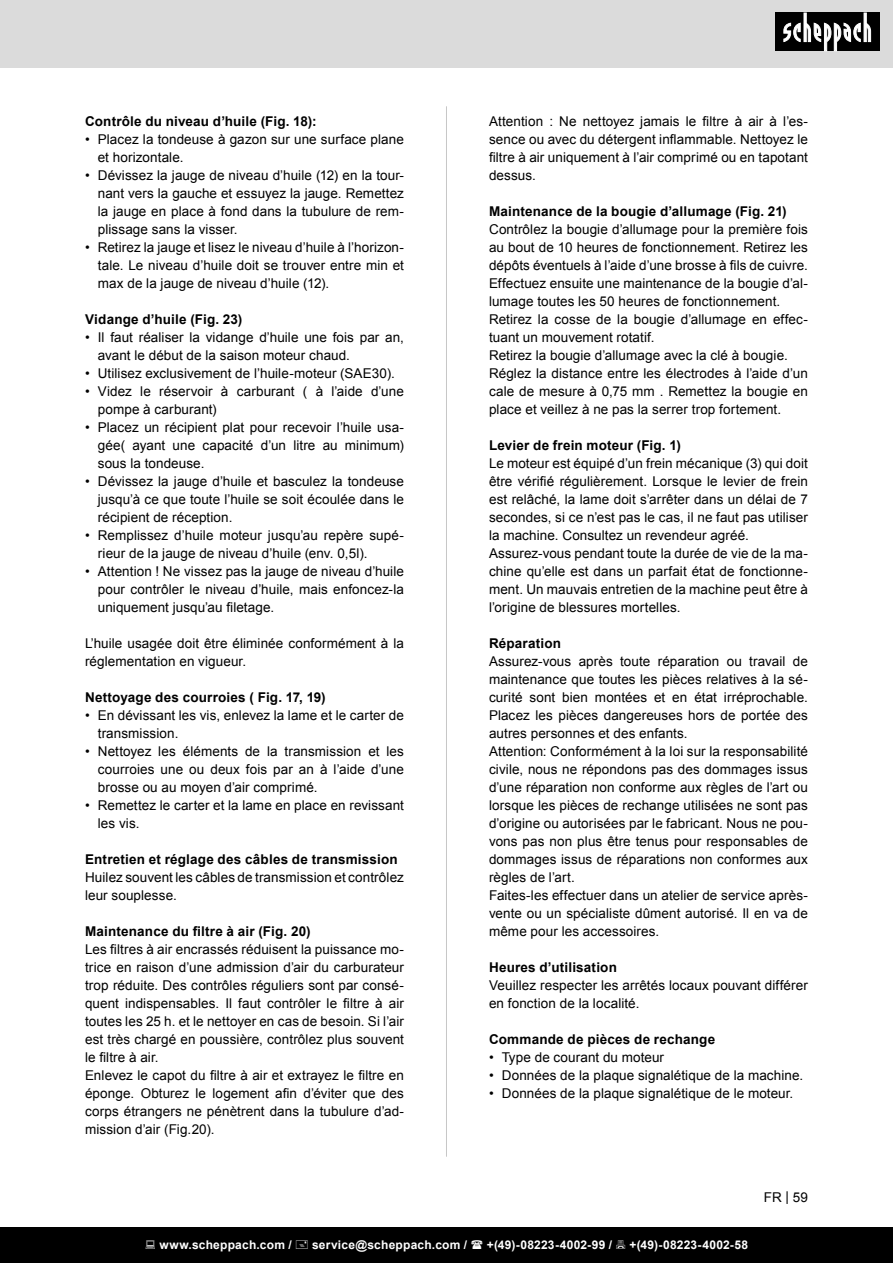
<style>
.page{position:relative;width:893px;height:1263px;background:#fff}
.page>*{position:absolute;margin:0;border:0;box-sizing:border-box;transform-origin:0 0}
.t1{font:13.5px/18px "Arial";letter-spacing:.005em;color:#000;text-align:justify}
.t2{font:700 13.5px "Arial";letter-spacing:.015em;color:#000}
.t3{font:700 12px "Arial";letter-spacing:.02em;color:#fff}
</style>
<div class="page">
<div style="left:0;top:0;width:893px;height:67px;background:#dbdbdb"></div>
<div style="left:0;top:1227px;width:893px;height:36px;background:#000"></div>
<div style="left:775px;top:13px;width:105px;height:38px;background:#000"></div>
<svg style="left:783px;top:13px;width:88px;height:38px"></svg>
<hr style="left:446px;top:106px;width:1px;height:1051px;background:#c7c7c7">
<p class="t2" style="left:85px;top:112px;width:233px">Contrôle du niveau d’huile (Fig. 18):</p>
<p class="t1" style="left:98px;top:130px;width:308px;text-indent:-13px">• Placez la tondeuse à gazon sur une surface plane et horizontale.</p>
<p class="t1" style="left:98px;top:166px;width:308px;text-indent:-13px">• Dévissez la jauge de niveau d’huile (12) en la tour&shy;nant vers la gauche et essuyez la jauge. Remettez la jauge en place à fond dans la tubulure de rem&shy;plissage sans la visser.</p>
<p class="t1" style="left:98px;top:238px;width:308px;text-indent:-13px">• Retirez la jauge et lisez le niveau d’huile à l’horizon&shy;tale. Le niveau d’huile doit se trouver entre min et max de la jauge de niveau d’huile (12).</p>
<p class="t2" style="left:85px;top:310px;width:159px">Vidange d’huile (Fig. 23)</p>
<p class="t1" style="left:98px;top:328px;width:308px;text-indent:-13px">• Il faut réaliser la vidange d’huile une fois par an, avant le début de la saison moteur chaud.</p>
<p class="t1" style="left:85px;top:364px;width:311px">• Utilisez exclusivement de l’huile-moteur (SAE30).</p>
<p class="t1" style="left:98px;top:382px;width:308px;text-indent:-13px">• Videz le réservoir à carburant ( à l’aide d’une pompe à carburant)</p>
<p class="t1" style="left:98px;top:418px;width:308px;text-indent:-13px">• Placez un récipient plat pour recevoir l’huile usa&shy;gée( ayant une capacité d’un litre au minimum) sous la tondeuse.</p>
<p class="t1" style="left:98px;top:472px;width:308px;text-indent:-13px">• Dévissez la jauge d’huile et basculez la tondeuse jusqu’à ce que toute l’huile se soit écoulée dans le récipient de réception.</p>
<p class="t1" style="left:98px;top:526px;width:308px;text-indent:-13px">• Remplissez d’huile moteur jusqu’au repère supé&shy;rieur de la jauge de niveau d’huile (env. 0,5l).</p>
<p class="t1" style="left:98px;top:562px;width:308px;text-indent:-13px">• Attention ! Ne vissez pas la jauge de niveau d’huile pour contrôler le niveau d’huile, mais enfoncez-la uniquement jusqu’au filetage.</p>
<p class="t1" style="left:85px;top:634px;width:320px">L’huile usagée doit être éliminée conformément à la réglementation en vigueur.</p>
<p class="t2" style="left:85px;top:688px;width:242px">Nettoyage des courroies ( Fig. 17, 19)</p>
<p class="t1" style="left:98px;top:706px;width:308px;text-indent:-13px">• En dévissant les vis, enlevez la lame et le carter de transmission.</p>
<p class="t1" style="left:98px;top:742px;width:308px;text-indent:-13px">• Nettoyez les éléments de la transmission et les courroies une ou deux fois par an à l’aide d’une brosse ou au moyen d’air comprimé.</p>
<p class="t1" style="left:98px;top:796px;width:308px;text-indent:-13px">• Remettez le carter et la lame en place en revissant les vis.</p>
<p class="t2" style="left:85px;top:850px;width:314px">Entretien et réglage des câbles de transmission</p>
<p class="t1" style="left:85px;top:868px;width:320px">Huilez souvent les câbles de transmission et contrôlez leur souplesse.</p>
<p class="t2" style="left:85px;top:922px;width:227px">Maintenance du filtre à air (Fig. 20)</p>
<p class="t1" style="left:85px;top:940px;width:320px">Les filtres à air encrassés réduisent la puissance mo&shy;trice en raison d’une admission d’air du carburateur trop réduite. Des contrôles réguliers sont par consé&shy;quent indispensables. Il faut contrôler le filtre à air toutes les 25 h. et le nettoyer en cas de besoin. Si l’air est très chargé en poussière, contrôlez plus souvent le filtre à air.</p>
<p class="t1" style="left:85px;top:1066px;width:320px">Enlevez le capot du filtre à air et extrayez le filtre en éponge. Obturez le logement afin d’éviter que des corps étrangers ne pénètrent dans la tubulure d’ad&shy;mission d’air (Fig.20).</p>
<p class="t1" style="left:489px;top:112px;width:320px">Attention : Ne nettoyez jamais le filtre à air à l’es&shy;sence ou avec du détergent inflammable. Nettoyez le filtre à air uniquement à l’air comprimé ou en tapotant dessus.</p>
<p class="t2" style="left:489px;top:202px;width:299px">Maintenance de la bougie d’allumage (Fig. 21)</p>
<p class="t1" style="left:489px;top:220px;width:320px">Contrôlez la bougie d’allumage pour la première fois au bout de 10 heures de fonctionnement. Retirez les dépôts éventuels à l’aide d’une brosse à fils de cuivre.<br>Effectuez ensuite une maintenance de la bougie d’al&shy;lumage toutes les 50 heures de fonctionnement.</p>
<p class="t1" style="left:489px;top:310px;width:320px">Retirez la cosse de la bougie d’allumage en effec&shy;tuant un mouvement rotatif.</p>
<p class="t1" style="left:489px;top:346px;width:300px">Retirez la bougie d’allumage avec la clé à bougie.</p>
<p class="t1" style="left:489px;top:364px;width:320px">Réglez la distance entre les électrodes à l’aide d’un cale de mesure à 0,75 mm . Remettez la bougie en place et veillez à ne pas la serrer trop fortement.</p>
<p class="t2" style="left:489px;top:436px;width:193px">Levier de frein moteur (Fig. 1)</p>
<p class="t1" style="left:489px;top:454px;width:320px">Le moteur est équipé d’un frein mécanique (3) qui doit être vérifié régulièrement. Lorsque le levier de frein est relâché, la lame doit s’arrêter dans un délai de 7 secondes, si ce n’est pas le cas, il ne faut pas utiliser la machine. Consultez un revendeur agréé.</p>
<p class="t1" style="left:489px;top:544px;width:320px">Assurez-vous pendant toute la durée de vie de la ma&shy;chine qu’elle est dans un parfait état de fonctionne&shy;ment. Un mauvais entretien de la machine peut être à l’origine de blessures mortelles.</p>
<p class="t2" style="left:489px;top:634px;width:74px">Réparation</p>
<p class="t1" style="left:489px;top:652px;width:320px">Assurez-vous après toute réparation ou travail de maintenance que toutes les pièces relatives à la sé&shy;curité sont bien montées et en état irréprochable.<br>Placez les pièces dangereuses hors de portée des autres personnes et des enfants.</p>
<p class="t1" style="left:489px;top:742px;width:320px">Attention: Conformément à la loi sur la responsabilité civile, nous ne répondons pas des dommages issus d’une réparation non conforme aux règles de l’art ou lorsque les pièces de rechange utilisées ne sont pas d’origine ou autorisées par le fabricant. Nous ne pou&shy;vons pas non plus être tenus pour responsables de dommages issus de réparations non conformes aux règles de l’art.</p>
<p class="t1" style="left:489px;top:886px;width:320px">Faites-les effectuer dans un atelier de service après&shy;vente ou un spécialiste dûment autorisé. Il en va de même pour les accessoires.</p>
<p class="t2" style="left:489px;top:958px;width:129px">Heures d’utilisation</p>
<p class="t1" style="left:489px;top:976px;width:320px">Veuillez respecter les arrêtés locaux pouvant différer en fonction de la localité.</p>
<p class="t2" style="left:489px;top:1030px;width:228px">Commande de pièces de rechange</p>
<p class="t1" style="left:489px;top:1048px;width:177px">• Type de courant du moteur</p>
<p class="t1" style="left:489px;top:1066px;width:316px">• Données de la plaque signalétique de la machine.</p>
<p class="t1" style="left:489px;top:1084px;width:306px">• Données de la plaque signalétique de le moteur.</p>
<p class="t1" style="left:764px;top:1188px;width:46px">FR | 59</p>
<p class="t3" style="left:159px;top:1236px;width:134px">www.scheppach.com /</p>
<p class="t3" style="left:312px;top:1236px;width:157px">service@scheppach.com /</p>
<p class="t3" style="left:487px;top:1236px;width:127px">+(49)-08223-4002-99 /</p>
<p class="t3" style="left:629px;top:1236px;width:120px">+(49)-08223-4002-58</p>
</div>
